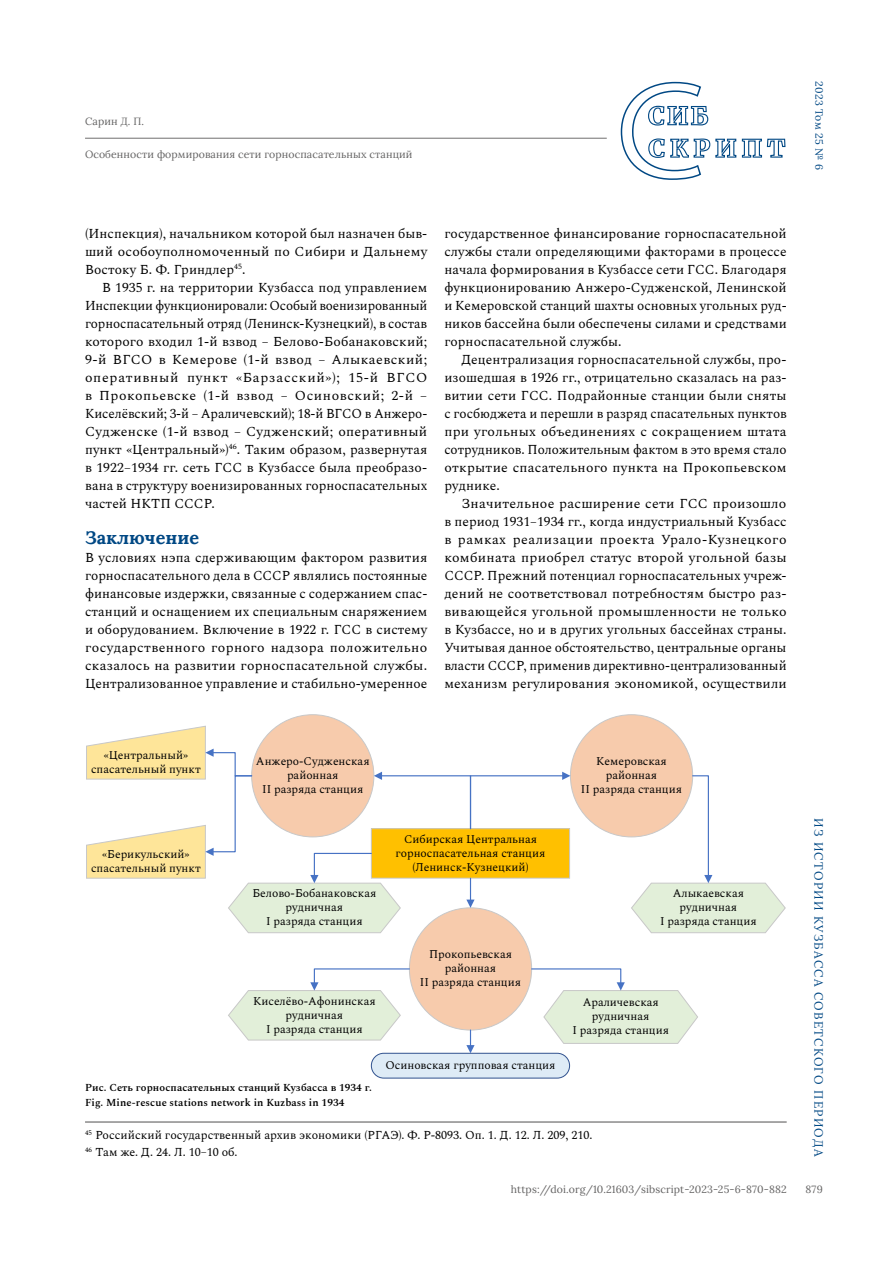
<style>
.page{position:relative;width:893px;height:1263px;background:#fff}
.page>*{position:absolute;margin:0;border:0;box-sizing:border-box;transform-origin:0 0}
.t1{font:700 18px "Lora";letter-spacing:.005em;color:#004884}
.t2{font:13.5px/18px "Spectral";letter-spacing:.005em;color:#000;text-align:justify}
.t3{font:12px/17px "Spectral";color:#000}
.t4{font:12px "Lora";letter-spacing:.1em;color:#004884}
.t5{font:11.7px/14px "Spectral";color:#000;text-align:center}
.t6{font:10.5px "Lora";letter-spacing:.01em;color:#646363}
.t7{font:600 10.5px/15px "Spectral";letter-spacing:.01em;color:#000}
.t8{font:10.5px "Lora";letter-spacing:.025em;color:#004884}
</style>
<div class="page">
<hr style="left:85px;top:138px;width:522px;height:1px;background:#706f6f">
<svg style="left:620px;top:81px;width:166px;height:99px"></svg>
<div style="left:252px;top:715px;width:122px;height:122px;background:#f7cbac;border-radius:50%"></div>
<div style="left:570px;top:715px;width:123px;height:122px;background:#f7cbac;border-radius:50%"></div>
<div style="left:409px;top:908px;width:123px;height:122px;background:#f7cbac;border-radius:50%"></div>
<div style="left:371px;top:1053px;width:199px;height:25px;background:#deebf6;border-radius:12px"></div>
<div style="left:371px;top:1053px;width:199px;height:25px;border:1px solid #31528f;border-radius:12px"></div>
<svg style="left:631px;top:775px;width:155px;height:158px"></svg>
<svg style="left:86px;top:726px;width:484px;height:207px"></svg>
<svg style="left:228px;top:968px;width:183px;height:72px"></svg>
<svg style="left:466px;top:1030px;width:9px;height:23px"></svg>
<svg style="left:530px;top:968px;width:168px;height:76px"></svg>
<hr style="left:85px;top:1121px;width:702px;height:1px;background:#646363">
<p class="t6" style="left:85px;top:113px;width:61px">Сарин Д. П.</p>
<p class="t6" style="left:85px;top:146px;width:329px">Особенности формирования сети горноспасательных станций</p>
<p class="t2" style="left:85px;top:223px;width:344px">(Инспекция), начальником которой был назначен быв&shy;ший особоуполномоченный по Сибири и Дальнему Востоку Б. Ф. Гриндлер<sup>45</sup>.</p>
<p class="t2" style="left:85px;top:277px;width:344px;text-indent:17px">В 1935 г. на территории Кузбасса под управлением Инспекции функционировали: Особый военизированный горноспасательный отряд (Ленинск-Кузнецкий), в состав которого входил 1-й взвод – Белово-Бобанаковский; 9-й ВГСО в Кемерове (1-й взвод – Алыкаевский; оперативный пункт «Барзасский»); 15-й ВГСО в Прокопьевске (1-й взвод – Осиновский; 2-й – Киселёвский; 3-й – Араличевский); 18-й ВГСО в Анжеро-Судженске (1-й взвод – Судженский; оперативный пункт «Центральный»)<sup>46</sup>. Таким образом, развернутая в 1922–1934 гг. сеть ГСС в Кузбассе была преобразо&shy;вана в структуру военизированных горноспасательных частей НКТП СССР.</p>
<h1 class="t1" style="left:85px;top:524px;width:116px">Заключение</h1>
<p class="t2" style="left:85px;top:547px;width:344px">В условиях нэпа сдерживающим фактором развития горноспасательного дела в СССР являлись постоянные финансовые издержки, связанные с содержанием спас&shy;станций и оснащением их специальным снаряжением и оборудованием. Включение в 1922 г. ГСС в систему государственного горного надзора положительно сказалось на развитии горноспасательной службы.<br>Централизованное управление и стабильно-умеренное</p>
<p class="t2" style="left:444px;top:223px;width:344px">государственное финансирование горноспасательной службы стали определяющими факторами в процессе начала формирования в Кузбассе сети ГСС. Благодаря функционированию Анжеро-Судженской, Ленинской и Кемеровской станций шахты основных угольных руд&shy;ников бассейна были обеспечены силами и средствами горноспасательной службы.</p>
<p class="t2" style="left:444px;top:349px;width:344px;text-indent:17px">Децентрализация горноспасательной службы, про&shy;изошедшая в 1926 гг., отрицательно сказалась на раз&shy;витии сети ГСС. Подрайонные станции были сняты с госбюджета и перешли в разряд спасательных пунктов при угольных объединениях с сокращением штата сотрудников. Положительным фактом в это время стало открытие спасательного пункта на Прокопьевском руднике.</p>
<p class="t2" style="left:444px;top:493px;width:344px;text-indent:17px">Значительное расширение сети ГСС произошло в период 1931–1934 гг., когда индустриальный Кузбасс в рамках реализации проекта Урало-Кузнецкого комбината приобрел статус второй угольной базы СССР. Прежний потенциал горноспасательных учреж&shy;дений не соответствовал потребностям быстро раз&shy;вивающейся угольной промышленности не только в Кузбассе, но и в других угольных бассейнах страны.<br>Учитывая данное обстоятельство, центральные органы власти СССР, применив директивно-централизованный механизм регулирования экономикой, осуществили</p>
<p class="t8" style="left:827px;top:81px;width:90px;rotate:90deg">2023 Том 25 № 6</p>
<p class="t5" style="left:91px;top:747px;width:111px">«Центральный» спасательный пункт</p>
<p class="t5" style="left:91px;top:846px;width:111px">«Берикульский» спасательный пункт</p>
<p class="t5" style="left:256px;top:754px;width:115px">Анжеро-Судженская районная<br>II разряда станция</p>
<p class="t5" style="left:581px;top:754px;width:103px">Кемеровская районная<br>II разряда станция</p>
<p class="t5" style="left:252px;top:886px;width:125px">Белово-Бобанаковская рудничная<br>I разряда станция</p>
<p class="t5" style="left:395px;top:831px;width:151px">Сибирская Центральная горноспасательная станция (Ленинск-Кузнецкий)</p>
<p class="t5" style="left:420px;top:947px;width:103px">Прокопьевская районная<br>II разряда станция</p>
<p class="t5" style="left:660px;top:886px;width:98px">Алыкаевская рудничная<br>I разряда станция</p>
<p class="t5" style="left:253px;top:993px;width:124px">Киселёво-Афонинская рудничная<br>I разряда станция</p>
<p class="t5" style="left:572px;top:995px;width:98px">Араличевская рудничная<br>I разряда станция</p>
<p class="t5" style="left:385px;top:1057px;width:172px">Осиновская групповая станция</p>
<p class="t7" style="left:85px;top:1079px;width:288px">Рис. Сеть горноспасательных станций Кузбасса в 1934 г.<br>Fig. Mine-rescue stations network in Kuzbass in 1934</p>
<p class="t3" style="left:85px;top:1126px;width:509px"><sup>45</sup> Российский государственный архив экономики (РГАЭ). Ф. Р-8093. Оп. 1. Д. 12. Л. 209, 210.<br><sup>46</sup> Там же. Д. 24. Л. 10–10 об.</p>
<p class="t6" style="left:511px;top:1181px;width:277px">https://doi.org/10.21603/sibscript-2023-25-6-870-882</p>
<p class="t4" style="left:828px;top:818px;width:339px;rotate:90deg">ИЗ ИСТОРИИ КУЗБАССА СОВЕТСКОГО ПЕРИОДА</p>
<p class="t6" style="left:805px;top:1181px;width:19px">879</p>
</div>
